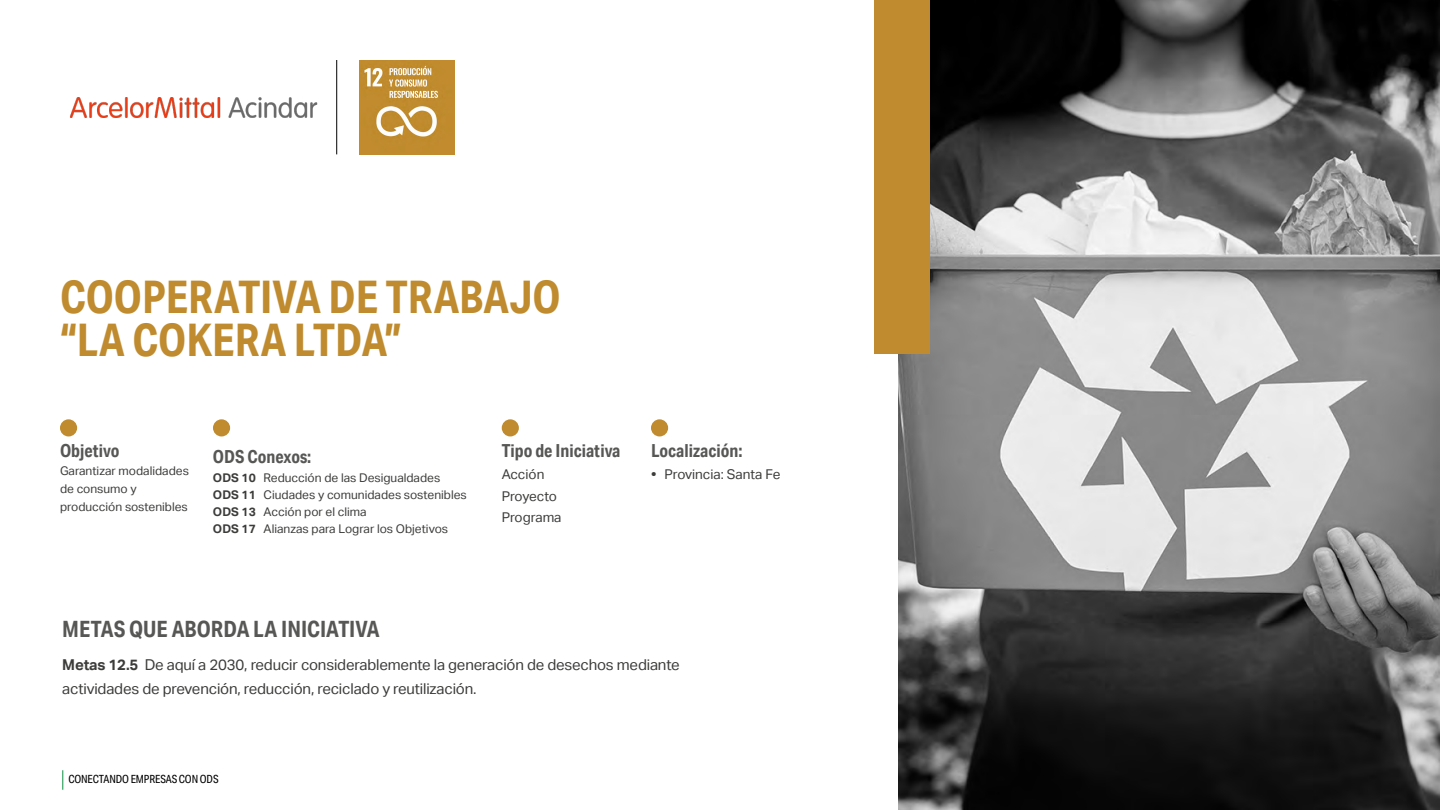
<style>
.page{position:relative;width:1440px;height:810px;background:#fff}
.page>*{position:absolute;margin:0;border:0;box-sizing:border-box;transform-origin:0 0}
.t1{font:700 45px/42.8px "Aktiv Grotesk Cd";color:#bf8b2e}
.t2{font:700 22.5px "Aktiv Grotesk Cd";color:#575756}
.t3{font:700 18px "Aktiv Grotesk Cd";color:#575756}
.t4{font:15px/23.2px "Aktiv Grotesk";letter-spacing:-.01em;color:#3c3c3b}
.t5{font:13.5px/21.8px "Aktiv Grotesk";color:#3c3c3b}
.t6{font:12px/17.2px "Aktiv Grotesk";color:#3c3c3b}
.t7{font:11.25px "Aktiv Grotesk Cd";letter-spacing:-.01em;color:#000}
.s1{font-weight:700}
</style>
<div class="page">
<svg style="left:62px;top:770px;width:1px;height:20px"></svg>
<img style="left:898px;top:0;width:542px;height:810px">
<div style="left:874px;top:0;width:56px;height:354px;background:#bf8b2e"></div>
<img style="left:360px;top:60px;width:95px;height:95px">
<hr style="left:337px;top:60px;width:1px;height:94px;background:#000">
<div style="left:60px;top:419px;width:17px;height:17px;background:#bf8b2e;border-radius:50%"></div>
<div style="left:502px;top:419px;width:17px;height:17px;background:#bf8b2e;border-radius:50%"></div>
<div style="left:651px;top:419px;width:17px;height:17px;background:#bf8b2e;border-radius:50%"></div>
<img style="left:70px;top:97px;width:247px;height:21px">
<div style="left:213px;top:419px;width:17px;height:17px;background:#bf8b2e;border-radius:50%"></div>
<h1 class="t1" style="left:60px;top:275px;width:502px">COOPERATIVA DE TRABAJO “LA COKERA LTDA”</h1>
<h3 class="t3" style="left:60px;top:440px;width:61px">Objetivo</h3>
<p class="t6" style="left:60px;top:462px;width:131px;line-height:18px">Garantizar modalidades de consumo y producción sostenibles</p>
<h3 class="t3" style="left:213px;top:446px;width:100px">ODS Conexos:</h3>
<p class="t6" style="left:213px;top:469px;width:255px"><span class="s1">ODS 10</span> Reducción de las Desigualdades <span class="s1">ODS 11</span> Ciudades y comunidades sostenibles <span class="s1">ODS 13</span> Acción por el clima<br><span class="s1">ODS 17</span> Alianzas para Lograr los Objetivos</p>
<h2 class="t2" style="left:62px;top:616px;width:319px">METAS QUE ABORDA LA INICIATIVA</h2>
<h3 class="t3" style="left:502px;top:440px;width:120px">Tipo de Iniciativa</h3>
<p class="t5" style="left:502px;top:463px;width:61px">Acción<br>Proyecto<br>Programa</p>
<h3 class="t3" style="left:651px;top:440px;width:93px">Localización:</h3>
<p class="t5" style="left:651px;top:463px;width:131px"><span class="s1">•</span> Provincia: Santa Fe</p>
<p class="t4" style="left:62px;top:653px;width:619px"><span class="s1">Metas 12.5</span> De aquí a 2030, reducir considerablemente la generación de desechos mediante actividades de prevención, reducción, reciclado y reutilización.</p>
<p class="t7" style="left:68px;top:773px;width:152px">CONECTANDO EMPRESAS CON ODS</p>
</div>
